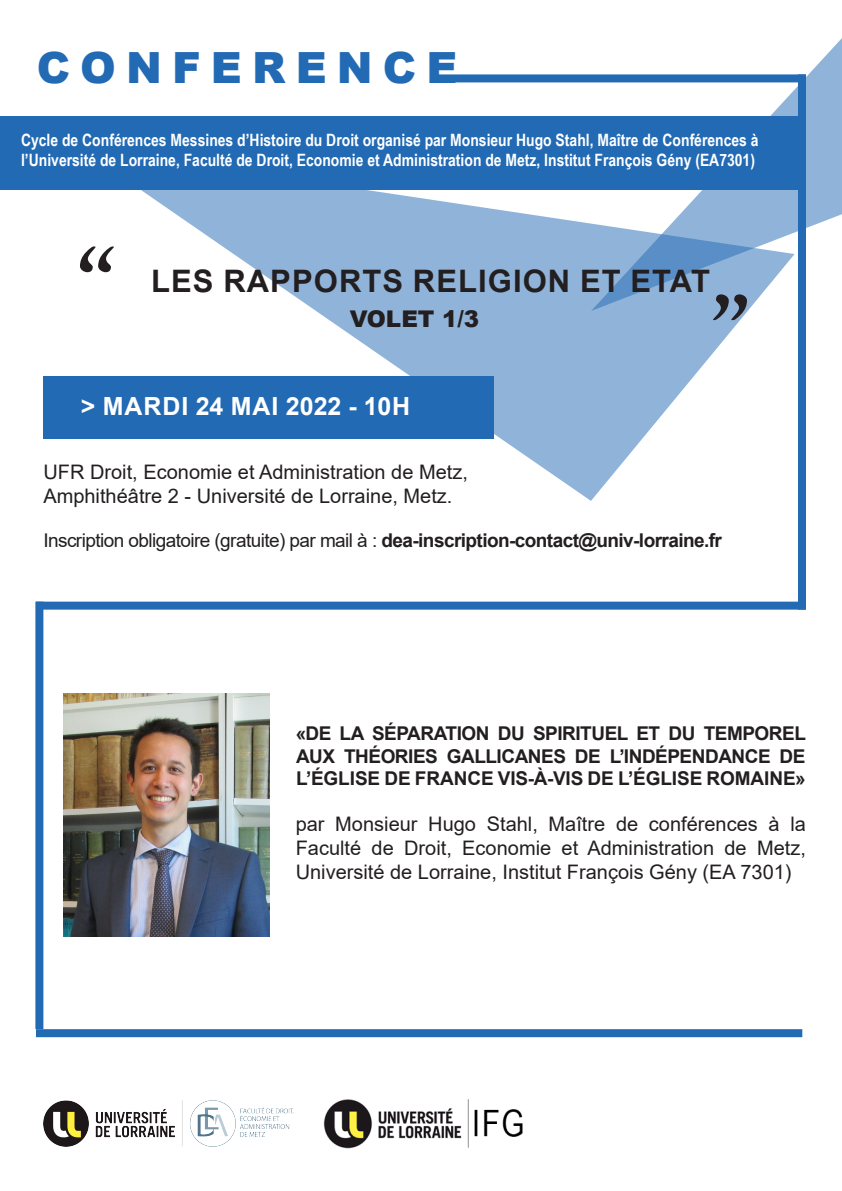
<style>
.page{position:relative;width:842px;height:1191px;background:#fff}
.page>*{position:absolute;margin:0;border:0;box-sizing:border-box;transform-origin:0 0}
.t1{font:180px "Alex Brush";color:#231f20}
.t2{font:900 43px "Arial";letter-spacing:.235em;color:#226ab4}
.t3{font:700 31px "Arial";letter-spacing:.035em;color:#231f20}
.t4{font:700 25px "Arial";letter-spacing:.025em;color:#fff}
.t5{font:900 23px "Arial";color:#231f20}
.t6{font:20px/24px "Arial";color:#231f20;text-align:justify}
.t7{font:700 19px/22.8px "Arial";letter-spacing:-.005em;color:#231f20;text-align:justify}
.t8{font:19px "Arial";letter-spacing:-.03em;color:#231f20}
.t9{font:700 17px/20.4px "Arial Narrow";color:#fff}
.s1{font-weight:700}
</style>
<div class="page">
<svg style="left:591px;top:38px;width:251px;height:195px"></svg>
<svg style="left:141px;top:190px;width:654px;height:311px;fill:#90b4d9"></svg>
<div style="left:43px;top:376px;width:451px;height:63px;background:#226ab4"></div>
<div style="left:36px;top:601px;width:770px;height:8px;background:#226ab4"></div>
<div style="left:798px;top:74px;width:8px;height:535px;background:#226ab4"></div>
<div style="left:437px;top:74px;width:369px;height:8px;background:#226ab4"></div>
<img style="left:64px;top:693px;width:206px;height:243px">
<div style="left:36px;top:1029px;width:766px;height:8px;background:#226ab4"></div>
<div style="left:35px;top:601px;width:8px;height:428px;background:#226ab4"></div>
<img style="left:44px;top:1100px;width:250px;height:46px">
<img style="left:323px;top:1099px;width:199px;height:49px">
<div style="left:0;top:116px;width:806px;height:74px;background:#226ab4"></div>
<p class="t2" style="left:37px;top:36px;width:422px">CONFERENCE</p>
<p class="t9" style="left:21px;top:129px;width:739px">Cycle de Conférences Messines d’Histoire du Droit organisé par Monsieur Hugo Stahl, Maître de Conférences à l’Université de Lorraine, Faculté de Droit, Economie et Administration de Metz, Institut François Gény (EA7301)</p>
<p class="t1" style="left:117px;top:336px;width:39px;rotate:-180deg">"</p>
<p class="t3" style="left:151px;top:259px;width:560px">LES RAPPORTS RELIGION ET ETAT</p>
<p class="t5" style="left:350px;top:302px;width:131px">VOLET 1/3</p>
<p class="t1" style="left:710px;top:231px;width:39px">"</p>
<p class="t4" style="left:81px;top:388px;width:331px">&gt; MARDI 24 MAI 2022 - 10H</p>
<p class="t6" style="left:43px;top:459px;width:426px">UFR Droit, Economie et Administration de Metz,</p>
<p class="t6" style="left:43px;top:483px;width:411px">Amphithéâtre 2 - Université de Lorraine, Metz.</p>
<p class="t8" style="left:43px;top:527px;width:680px">Inscription obligatoire (gratuite) par mail à : <span class="s1">dea-inscription-contact@univ-lorraine.fr</span></p>
<p class="t7" style="left:296px;top:722px;width:512px">«DE LA SÉPARATION DU SPIRITUEL ET DU TEMPOREL AUX THÉORIES GALLICANES DE L’INDÉPENDANCE DE L’ÉGLISE DE FRANCE VIS-À-VIS DE L’ÉGLISE ROMAINE»</p>
<p class="t6" style="left:296px;top:812px;width:512px">par Monsieur Hugo Stahl, Maître de conférences à la Faculté de Droit, Economie et Administration de Metz, Université de Lorraine, Institut François Gény (EA 7301)</p>
</div>
